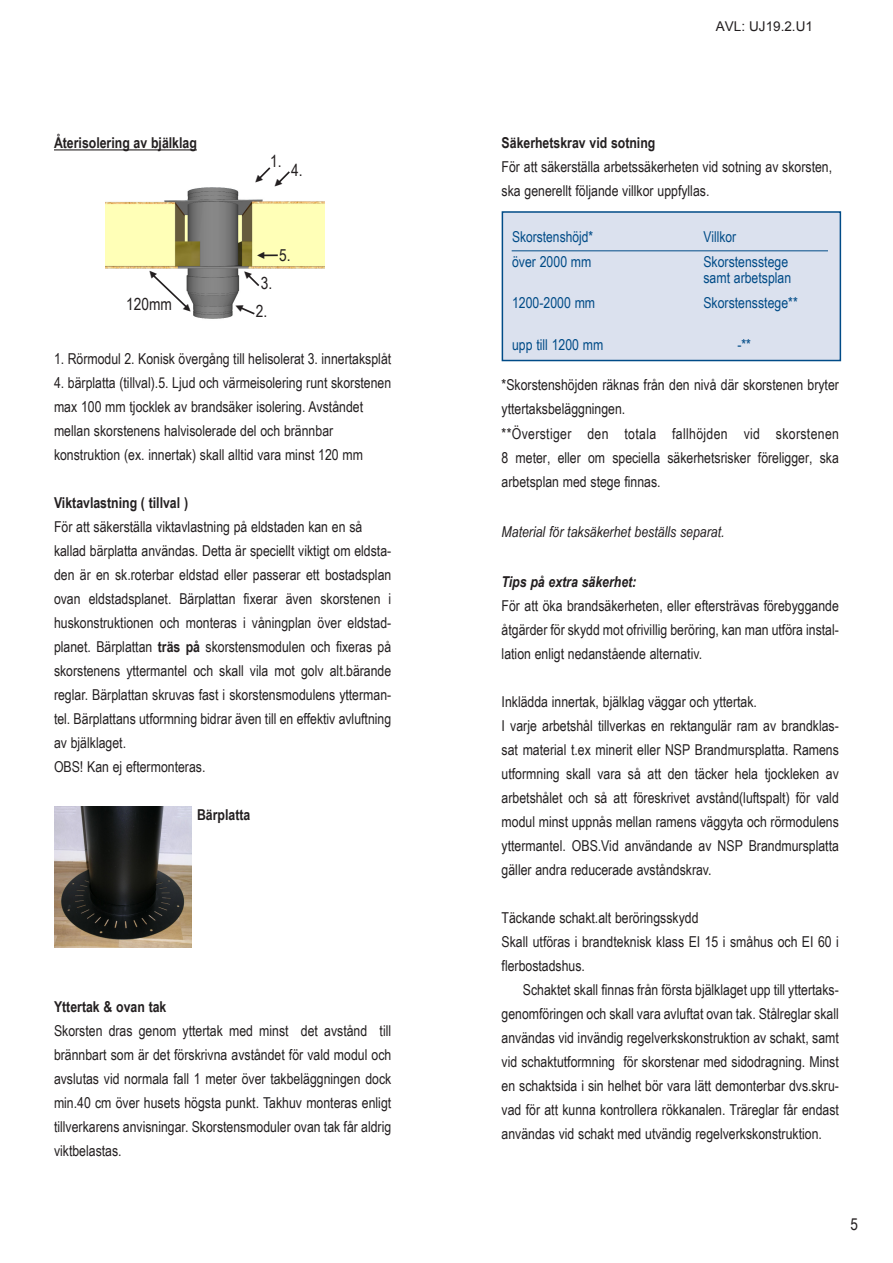
<style>
.page{position:relative;width:893px;height:1263px;background:#fff}
.page>*{position:absolute;margin:0;border:0;box-sizing:border-box;transform-origin:0 0}
.t1{font:16.8px "Arial Narrow";color:#231f20}
.t2{font:16.5px "Arial Narrow";color:#231f20}
.t3{font:15px/24px "Arial Narrow";color:#231f20;text-align:justify}
.t4{font:15px/16.5px "Arial Narrow";color:#004b87}
.t5{font:700 15px "Arial Narrow";color:#231f20}
.t6{font:italic 15px "Arial Narrow";color:#231f20}
.t7{font:italic 700 15px "Arial Narrow";color:#231f20}
.t8{font:13.5px "Arial";color:#231f20}
.t9{font:10.05px "Times New Roman";color:#231f20}
.s1{font-weight:700}
</style>
<div class="page">
<img style="left:54px;top:806px;width:138px;height:142px">
<div style="left:502px;top:212px;width:338px;height:148px;background:#dbe1ee"></div>
<div style="left:502px;top:211px;width:339px;height:150px;border:2px solid #004b87"></div>
<hr style="left:512px;top:250px;width:316px;height:1px;background:#004b87">
<img style="left:105px;top:187px;width:220px;height:132px">
<hr style="left:54px;top:149px;width:143px;height:1px;background:#231f20">
<svg style="left:261px;top:254px;width:17px;height:2px"></svg>
<svg style="left:147px;top:268px;width:46px;height:46px"></svg>
<svg style="left:253px;top:167px;width:39px;height:22px"></svg>
<svg style="left:234px;top:302px;width:23px;height:14px"></svg>
<svg style="left:242px;top:269px;width:19px;height:19px"></svg>
<p class="t5" style="left:54px;top:132px;width:144px">Återisolering av bjälklag</p>
<p class="t1" style="left:126px;top:292px;width:47px">120mm</p>
<p class="t1" style="left:270px;top:149px;width:13px">1.</p>
<p class="t1" style="left:291px;top:158px;width:13px">4.</p>
<p class="t9" style="left:266px;top:262px;width:11px;rotate:-180deg">►</p>
<p class="t1" style="left:279px;top:243px;width:13px">5.</p>
<p class="t1" style="left:261px;top:271px;width:13px">3.</p>
<p class="t1" style="left:256px;top:299px;width:13px">2.</p>
<p class="t3" style="left:54px;top:347px;width:339px">1. Rörmodul 2. Konisk övergång till helisolerat 3. innertaksplåt</p>
<p class="t3" style="left:54px;top:371px;width:339px">4. bärplatta (tillval).5. Ljud och värmeisolering runt skorstenen max 100 mm tjocklek av brandsäker isolering. Avståndet</p>
<p class="t3" style="left:54px;top:418px;width:281px">mellan skorstenens halvisolerade del och brännbar</p>
<p class="t3" style="left:54px;top:442px;width:310px">konstruktion (ex. innertak) skall alltid vara minst 120 mm</p>
<p class="t5" style="left:54px;top:492px;width:136px">Viktavlastning ( tillval )</p>
<p class="t3" style="left:54px;top:514px;width:310px">För att säkerställa viktavlastning på eldstaden kan en så</p>
<p class="t3" style="left:54px;top:538px;width:339px">kallad bärplatta användas. Detta är speciellt viktigt om eldsta&shy;den är en sk.roterbar eldstad eller passerar ett bostadsplan ovan eldstadsplanet. Bärplattan fixerar även skorstenen i huskonstruktionen och monteras i våningplan över eldstad&shy;planet. Bärplattan <span class="s1">träs på</span> skorstensmodulen och fixeras på skorstenens yttermantel och skall vila mot golv alt.bärande reglar. Bärplattan skruvas fast i skorstensmodulens ytterman&shy;tel. Bärplattans utformning bidrar även till en effektiv avluftning av bjälklaget.</p>
<p class="t3" style="left:54px;top:754px;width:153px">OBS! Kan ej eftermonteras.</p>
<p class="t5" style="left:197px;top:804px;width:55px">Bärplatta</p>
<p class="t5" style="left:54px;top:996px;width:114px">Yttertak &amp; ovan tak</p>
<p class="t3" style="left:54px;top:1018px;width:339px">Skorsten dras genom yttertak med minst det avstånd till brännbart som är det förskrivna avståndet för vald modul och avslutas vid normala fall 1 meter över takbeläggningen dock min.40 cm över husets högsta punkt. Takhuv monteras enligt tillverkarens anvisningar. Skorstensmoduler ovan tak får aldrig viktbelastas.</p>
<p class="t8" style="left:716px;top:18px;width:99px">AVL: UJ19.2.U1</p>
<p class="t5" style="left:502px;top:132px;width:155px">Säkerhetskrav vid sotning</p>
<p class="t3" style="left:502px;top:154px;width:332px">För att säkerställa arbetssäkerheten vid sotning av skorsten, ska generellt följande villkor uppfyllas.</p>
<p class="t4" style="left:512px;top:228px;width:83px">Skorstenshöjd*</p>
<p class="t4" style="left:703px;top:228px;width:34px">Villkor</p>
<p class="t4" style="left:512px;top:253px;width:81px">över 2000 mm</p>
<p class="t4" style="left:703px;top:253px;width:89px">Skorstensstege samt arbetsplan</p>
<p class="t4" style="left:512px;top:294px;width:85px">1200-2000 mm</p>
<p class="t4" style="left:703px;top:294px;width:96px">Skorstensstege**</p>
<p class="t4" style="left:512px;top:336px;width:93px">upp till 1200 mm</p>
<p class="t4" style="left:737px;top:336px;width:15px">-**</p>
<p class="t3" style="left:502px;top:372px;width:339px">*Skorstenshöjden räknas från den nivå där skorstenen bryter yttertaksbeläggningen.</p>
<p class="t3" style="left:502px;top:421px;width:339px">**Överstiger den totala fallhöjden vid skorstenen 8 meter, eller om speciella säkerhetsrisker föreligger, ska arbetsplan med stege finnas.</p>
<p class="t6" style="left:502px;top:522px;width:224px">Material för taksäkerhet beställs separat.</p>
<p class="t7" style="left:502px;top:570px;width:136px">Tips på extra säkerhet:</p>
<p class="t3" style="left:502px;top:593px;width:339px">För att öka brandsäkerheten, eller eftersträvas förebyggande åtgärder för skydd mot ofrivillig beröring, kan man utföra instal&shy;lation enligt nedanstående alternativ.</p>
<p class="t3" style="left:502px;top:689px;width:257px">Inklädda innertak, bjälklag väggar och yttertak.</p>
<p class="t3" style="left:502px;top:713px;width:339px">I varje arbetshål tillverkas en rektangulär ram av brandklas&shy;sat material t.ex minerit eller NSP Brandmursplatta. Ramens utformning skall vara så att den täcker hela tjockleken av arbetshålet och så att föreskrivet avstånd(luftspalt) för vald modul minst uppnås mellan ramens väggyta och rörmodulens yttermantel. OBS.Vid användande av NSP Brandmursplatta gäller andra reducerade avståndskrav.</p>
<p class="t3" style="left:502px;top:905px;width:198px">Täckande schakt.alt beröringsskydd</p>
<p class="t3" style="left:502px;top:929px;width:339px">Skall utföras i brandteknisk klass EI 15 i småhus och EI 60 i flerbostadshus.</p>
<p class="t3" style="left:502px;top:977px;width:339px;text-indent:21px">Schaktet skall finnas från första bjälklaget upp till yttertaks&shy;genomföringen och skall vara avluftat ovan tak. Stålreglar skall användas vid invändig regelverkskonstruktion av schakt, samt vid schaktutformning för skorstenar med sidodragning. Minst en schaktsida i sin helhet bör vara lätt demonterbar dvs.skru&shy;vad för att kunna kontrollera rökkanalen. Träreglar får endast användas vid schakt med utvändig regelverkskonstruktion.</p>
<p class="t2" style="left:850px;top:1212px;width:9px">5</p>
</div>
